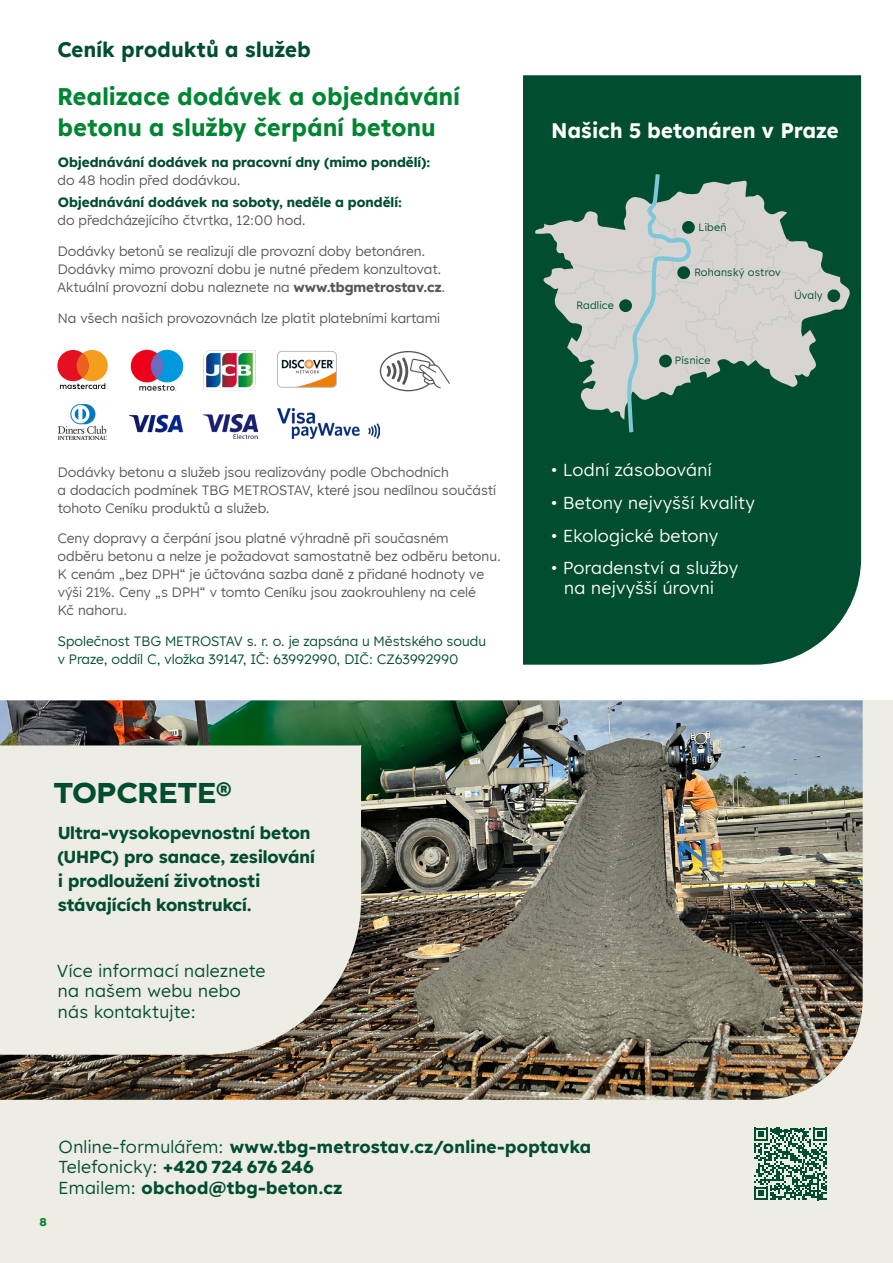
<style>
.page{position:relative;width:893px;height:1263px;background:#fff}
.page>*{position:absolute;margin:0;border:0;box-sizing:border-box;transform-origin:0 0}
.t1{font:700 28.5px "Lexend Exa HM";color:#014d2f}
.t2{font:700 24px/31.2px "Lexend HM";letter-spacing:.02em;color:#008533;scale:.96 1}
.t3{font:700 21px "Lexend HM";letter-spacing:.02em;color:#fff;scale:.96 1}
.t4{font:700 21px "Lexend HM";letter-spacing:.02em;color:#014d2f;scale:.96 1}
.t5{font:700 17.25px/20.7px "Lexend HM";letter-spacing:.02em;color:#014d2f}
.t6{font:700 17.25px/24px "Lexend HM";color:#014d2f}
.t7{font:17.25px/19.8px "Lexend HM";letter-spacing:.02em;color:#fff}
.t8{font:17.25px/20.7px "Lexend HM";letter-spacing:.02em;color:#014d2f}
.t9{font:13.5px/18px "Lexend HM";color:#575756}
.t10{font:13.5px/18px "Lexend HM";color:#014d2f}
.t11{font:700 13.5px "Lexend HM";color:#014d2f}
.t12{font:700 11.25px "Lexend HM";color:#008533}
.t13{font:10.5px "Lexend HM";letter-spacing:.02em;color:#014d2f}
.s1{font-weight:700}
.s2{font-weight:400}
</style>
<div class="page">
<div style="left:523px;top:75px;width:338px;height:590px;background:#014d2f"></div>
<img style="left:130px;top:349px;width:54px;height:42px">
<div style="left:77px;top:350px;width:31px;height:31px;background:#f59e1d;border-radius:50%"></div>
<div style="left:57px;top:350px;width:32px;height:31px;background:#e41122;border-radius:50%"></div>
<div style="left:77px;top:353px;width:12px;height:25px;background:#eb601c;border-radius:50%"></div>
<svg style="left:60px;top:383px;width:48px;height:6px"></svg>
<img style="left:129px;top:414px;width:54px;height:19px">
<img style="left:203px;top:415px;width:54px;height:24px">
<img style="left:277px;top:408px;width:102px;height:30px">
<img style="left:203px;top:350px;width:53px;height:40px">
<img style="left:279px;top:359px;width:56px;height:27px">
<div style="left:277px;top:351px;width:60px;height:37px;border:1px solid #bcbcbc;border-radius:4px"></div>
<img style="left:58px;top:405px;width:50px;height:34px">
<svg style="left:379px;top:351px;width:71px;height:41px"></svg>
<div style="left:0;top:700px;width:893px;height:563px;background:#edece5"></div>
<img style="left:0;top:700px;width:863px;height:400px">
<svg style="left:0;top:745px;width:361px;height:310px"></svg>
<svg style="left:754px;top:1127px;width:73px;height:73px"></svg>
<svg style="left:535px;top:180px;width:315px;height:240px;background:#1c5e43"></svg>
<svg style="left:556px;top:184px;width:266px;height:191px;background:#a5b4ac"></svg>
<svg style="left:625px;top:174px;width:66px;height:258px;background:#9bb2ab"></svg>
<div style="left:682px;top:221px;width:13px;height:13px;background:#014d2f;border-radius:50%"></div>
<div style="left:677px;top:266px;width:13px;height:13px;background:#014d2f;border-radius:50%"></div>
<div style="left:827px;top:289px;width:13px;height:13px;background:#014d2f;border-radius:50%"></div>
<div style="left:619px;top:299px;width:13px;height:13px;background:#014d2f;border-radius:50%"></div>
<div style="left:659px;top:355px;width:13px;height:12px;background:#014d2f;border-radius:50%"></div>
<h3 class="t4" style="left:57px;top:33px;width:265px">Ceník produktů a služeb</h3>
<h2 class="t2" style="left:58px;top:79px;width:421px">Realizace dodávek a objednávání betonu a služby čerpání betonu</h2>
<p class="t11" style="left:58px;top:151px;width:374px">Objednávání dodávek na pracovní dny (mimo pondělí):</p>
<p class="t9" style="left:58px;top:170px;width:185px">do 48 hodin před dodávkou.</p>
<p class="t11" style="left:58px;top:191px;width:346px">Objednávání dodávek na soboty, neděle a pondělí:</p>
<p class="t9" style="left:58px;top:211px;width:250px">do předcházejícího čtvrtka, 12:00 hod.</p>
<p class="t9" style="left:57px;top:241px;width:390px">Dodávky betonů se realizují dle provozní doby betonáren.<br>Dodávky mimo provozní dobu je nutné předem konzultovat.<br>Aktuální provozní dobu naleznete na <span class="s1">www.tbgmetrostav.cz</span>.</p>
<p class="t9" style="left:58px;top:308px;width:384px">Na všech našich provozovnách lze platit platebními kartami</p>
<p class="t9" style="left:58px;top:462px;width:440px">Dodávky betonu a služeb jsou realizovány podle Obchodních<br>a dodacích podmínek TBG METROSTAV, které jsou nedílnou součástí tohoto Ceníku produktů a služeb.</p>
<p class="t9" style="left:58px;top:529px;width:445px">Ceny dopravy a čerpání jsou platné výhradně při současném<br>odběru betonu a nelze je požadovat samostatně bez odběru betonu.<br>K cenám „bez DPH“ je účtována sazba daně z přidané hodnoty ve výši 21%. Ceny „s DPH“ v tomto Ceníku jsou zaokrouhleny na celé<br>Kč nahoru.</p>
<p class="t10" style="left:58px;top:631px;width:430px">Společnost TBG METROSTAV s. r. o. je zapsána u Městského soudu v Praze, oddíl C, vložka 39147, IČ: 63992990, DIČ: CZ63992990</p>
<h1 class="t1" style="left:54px;top:770px;width:179px">TOPCRETE®</h1>
<p class="t6" style="left:57px;top:820px;width:259px">Ultra-vysokopevnostní beton (UHPC) pro sanace, zesilování i prodloužení životnosti stávajících konstrukcí.</p>
<p class="t8" style="left:57px;top:959px;width:210px">Více informací naleznete na našem webu nebo nás kontaktujte:</p>
<h3 class="t3" style="left:551px;top:113px;width:301px">Našich 5 betonáren v Praze</h3>
<p class="t13" style="left:577px;top:297px;width:39px">Radlice</p>
<p class="t13" style="left:699px;top:220px;width:29px">Libeň</p>
<p class="t13" style="left:694px;top:264px;width:88px">Rohanský ostrov</p>
<p class="t13" style="left:794px;top:287px;width:30px">Úvaly</p>
<p class="t13" style="left:675px;top:353px;width:37px">Písnice</p>
<p class="t7" style="left:551px;top:459px;width:162px">• Lodní zásobování</p>
<p class="t7" style="left:551px;top:492px;width:205px">• Betony nejvyšší kvality</p>
<p class="t7" style="left:551px;top:525px;width:169px">• Ekologické betony</p>
<p class="t7" style="left:564px;top:557px;width:175px;text-indent:-13px">• Poradenství a služby na nejvyšší úrovni</p>
<p class="t12" style="left:39px;top:1212px;width:9px">8</p>
<p class="t5" style="left:59px;top:1135px;width:534px"><span class="s2">Online-‑formulářem:</span> www.tbg-metrostav.cz/online-poptavka<br><span class="s2">Telefonicky:</span> +420 724 676 246<br><span class="s2">Emailem:</span> obchod@tbg-beton.cz</p>
</div>
